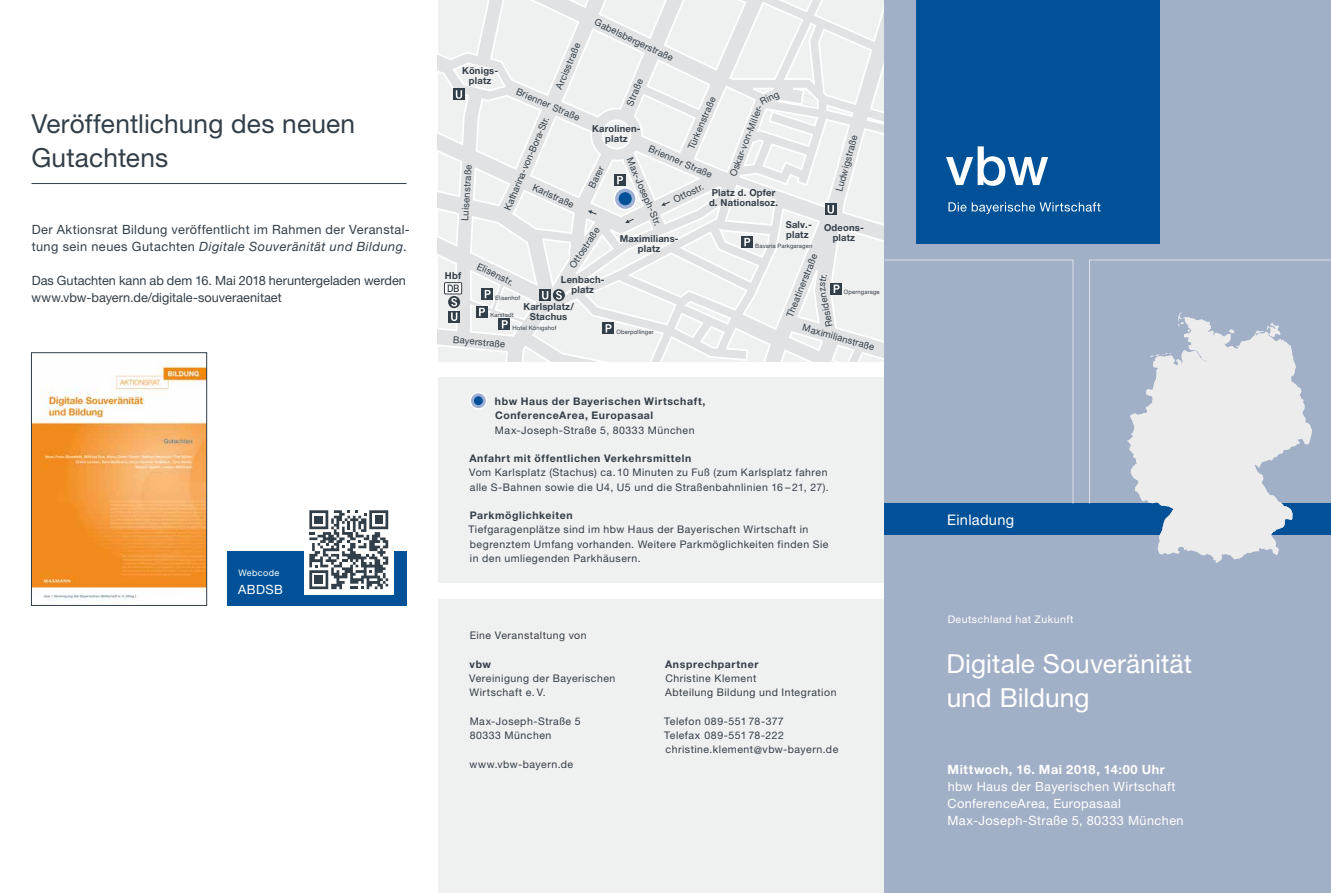
<style>
.page{position:relative;width:1331px;height:893px;background:#fff}
.page>*{position:absolute;margin:0;border:0;box-sizing:border-box;transform-origin:0 0}
.t1{font:26.25px/33.8px "Helvetica Neue LT Pro";letter-spacing:.005em;color:#323e48}
.t2{font:26.25px/33.8px "Helvetica Neue LT Pro";letter-spacing:.005em;color:#fff}
.t3{font:14.7px "Helvetica Neue LT Pro";letter-spacing:.02em;color:#fff}
.t4{font:12.75px/17px "Helvetica Neue LT Pro";letter-spacing:.005em;color:#323e48}
.t5{font:12.75px/17px "Helvetica Neue LT Pro";letter-spacing:.035em;color:#fff}
.t6{font:12.75px "Helvetica Neue LT Pro";letter-spacing:.025em;color:#323e48}
.t7{font:italic 12.75px "Helvetica Neue LTW1 G";letter-spacing:.04em;color:#323e48}
.t8{font:700 12.75px "Helvetica Neue LT Pro";letter-spacing:.04em;color:#fff}
.t9{font:10.5px/14.2px "Helvetica Neue LT Pro";letter-spacing:.045em;color:#323e48}
.t10{font:700 10.5px/14.2px "Helvetica Neue LT Pro";letter-spacing:.06em;color:#323e48}
.t11{font:10.5px "Helvetica Neue LT Pro";letter-spacing:.05em;color:#fff}
.t12{font:9.6px "Helvetica Neue LT Pro";color:#323e48}
.t13{font:700 9.6px/10.2px "Helvetica Neue LT Pro";letter-spacing:.02em;color:#323e48;text-align:center}
.t14{font:9px "Helvetica Neue LT Pro";letter-spacing:.045em;color:#fff}
.t15{font:6px "Helvetica Neue LT Pro";letter-spacing:.02em;color:#323e48}
.s1{font-family:"Helvetica Neue LT Pro";font-style:normal}
</style>
<div class="page">
<div style="left:438px;top:378px;width:446px;height:205px;background:#eff0f0"></div>
<div style="left:438px;top:599px;width:446px;height:294px;background:#eff0f0"></div>
<svg style="left:438px;top:0;width:446px;height:362px"></svg>
<svg style="left:539px;top:289px;width:12px;height:12px"></svg>
<svg style="left:542px;top:291px;width:6px;height:8px"></svg>
<svg style="left:553px;top:289px;width:12px;height:12px"></svg>
<svg style="left:556px;top:291px;width:6px;height:8px"></svg>
<svg style="left:825px;top:204px;width:11px;height:11px"></svg>
<svg style="left:828px;top:205px;width:6px;height:9px"></svg>
<svg style="left:448px;top:311px;width:12px;height:11px"></svg>
<svg style="left:451px;top:312px;width:6px;height:9px"></svg>
<svg style="left:448px;top:296px;width:12px;height:12px"></svg>
<svg style="left:451px;top:298px;width:6px;height:8px"></svg>
<svg style="left:453px;top:89px;width:11px;height:11px"></svg>
<svg style="left:456px;top:90px;width:6px;height:9px"></svg>
<svg style="left:444px;top:283px;width:18px;height:11px"></svg>
<div style="left:444px;top:282px;width:18px;height:12px;border:1px solid #323e48"></div>
<svg style="left:448px;top:285px;width:11px;height:7px"></svg>
<svg style="left:603px;top:322px;width:11px;height:12px"></svg>
<svg style="left:606px;top:324px;width:5px;height:8px"></svg>
<svg style="left:741px;top:236px;width:11px;height:12px"></svg>
<svg style="left:744px;top:238px;width:6px;height:8px"></svg>
<svg style="left:499px;top:318px;width:11px;height:12px"></svg>
<svg style="left:502px;top:320px;width:6px;height:9px"></svg>
<div style="left:476px;top:306px;width:11px;height:11px;background:#323e48"></div>
<svg style="left:479px;top:308px;width:6px;height:8px"></svg>
<svg style="left:831px;top:283px;width:11px;height:11px"></svg>
<svg style="left:834px;top:285px;width:5px;height:8px"></svg>
<div style="left:614px;top:174px;width:11px;height:12px;background:#323e48"></div>
<svg style="left:588px;top:210px;width:9px;height:5px"></svg>
<svg style="left:661px;top:201px;width:10px;height:5px"></svg>
<svg style="left:625px;top:218px;width:10px;height:5px"></svg>
<svg style="left:482px;top:288px;width:11px;height:12px"></svg>
<svg style="left:485px;top:290px;width:6px;height:8px"></svg>
<svg style="left:613px;top:176px;width:24px;height:34px"></svg>
<div style="left:619px;top:192px;width:13px;height:13px;background:#005197;border-radius:50%"></div>
<svg style="left:470px;top:393px;width:17px;height:16px"></svg>
<div style="left:469px;top:392px;width:18px;height:18px;border:2px solid #fff;border-radius:50%"></div>
<div style="left:474px;top:396px;width:9px;height:9px;background:#005197;border-radius:50%"></div>
<hr style="left:31px;top:183px;width:375px;height:1px;background:#323e48">
<img style="left:33px;top:364px;width:172px;height:237px">
<div style="left:31px;top:352px;width:176px;height:254px;border:1px solid #323e48"></div>
<div style="left:227px;top:551px;width:179px;height:55px;background:#005197"></div>
<div style="left:304px;top:505px;width:90px;height:89px;background:#fff"></div>
<svg style="left:309px;top:510px;width:79px;height:79px"></svg>
<div style="left:884px;top:0;width:447px;height:893px;background:#a2b0c7"></div>
<div style="left:916px;top:0;width:244px;height:244px;background:#005197"></div>
<svg style="left:946px;top:146px;width:102px;height:40px"></svg>
<svg style="left:948px;top:202px;width:152px;height:12px"></svg>
<div style="left:884px;top:504px;width:447px;height:31px;background:#005197"></div>
<svg style="left:1089px;top:260px;width:242px;height:244px"></svg>
<svg style="left:884px;top:260px;width:189px;height:244px"></svg>
<svg style="left:1127px;top:313px;width:185px;height:250px"></svg>
<h1 class="t1" style="left:31px;top:106px;width:325px">Veröffentlichung des neuen<br>Gutachtens</h1>
<p class="t6" style="left:32px;top:222px;width:380px">Der Aktionsrat Bildung veröffentlicht im Rahmen der Veranstal-</p>
<p class="t7" style="left:32px;top:239px;width:376px"><span class="s1">tung sein neues Gutachten</span> Digitale Souveränität und Bildung<span class="s1">.</span></p>
<p class="t4" style="left:31px;top:272px;width:376px">Das Gutachten kann ab dem 16. Mai 2018 heruntergeladen werden www.vbw-bayern.de/digitale-souveraenitaet</p>
<p class="t14" style="left:238px;top:567px;width:42px">Webcode</p>
<p class="t5" style="left:238px;top:581px;width:46px">ABDSB</p>
<p class="t12" style="left:598px;top:16px;width:88px;rotate:26deg">Gabelsbergerstraße</p>
<p class="t12" style="left:553px;top:86px;width:50px;rotate:-67deg">Arcisstraße</p>
<p class="t13" style="left:462px;top:65px;width:38px">Königs&shy;platz</p>
<p class="t12" style="left:624px;top:103px;width:30px;rotate:-67deg">Straße</p>
<p class="t12" style="left:519px;top:85px;width:70px;rotate:23deg">Brienner Straße</p>
<p class="t12" style="left:758px;top:97px;width:21px;rotate:-26deg">Ring</p>
<p class="t12" style="left:685px;top:146px;width:58px;rotate:-67deg">Türkenstraße</p>
<p class="t12" style="left:727px;top:174px;width:77px;rotate:-69deg">Oskar-von-Miller-</p>
<p class="t12" style="left:502px;top:207px;width:102px;rotate:-67deg">Katharina-von-Bora-Str.</p>
<p class="t13" style="left:592px;top:123px;width:50px">Karolinen&shy;platz</p>
<p class="t12" style="left:833px;top:190px;width:60px;rotate:-74deg">Ludwigstraße</p>
<p class="t12" style="left:651px;top:143px;width:70px;rotate:23deg">Brienner Straße</p>
<p class="t12" style="left:635px;top:155px;width:74px;rotate:67deg">Max-Joseph-Str.</p>
<p class="t12" style="left:459px;top:220px;width:58px;rotate:-86deg">Luisenstraße</p>
<p class="t12" style="left:586px;top:185px;width:25px;rotate:-64deg">Barer</p>
<p class="t12" style="left:536px;top:181px;width:46px;rotate:24deg">Karlstraße</p>
<p class="t12" style="left:671px;top:195px;width:34px;rotate:-26deg">Ottostr.</p>
<p class="t13" style="left:709px;top:187px;width:71px;text-align:left">Platz d. Opfer d. Nationalsoz.</p>
<p class="t13" style="left:786px;top:219px;width:28px;text-align:left">Salv.- platz</p>
<p class="t13" style="left:824px;top:222px;width:41px">Odeons&shy;platz</p>
<p class="t12" style="left:566px;top:264px;width:49px;rotate:-56deg">Ottostraße</p>
<p class="t13" style="left:620px;top:233px;width:61px">Maximilians&shy;platz</p>
<p class="t15" style="left:755px;top:242px;width:58px">Bavaria Parkgaragen</p>
<p class="t12" style="left:784px;top:314px;width:69px;rotate:-68deg">Theatinerstraße</p>
<p class="t12" style="left:480px;top:260px;width:41px;rotate:26deg">Elisenstr.</p>
<p class="t13" style="left:445px;top:271px;width:18px">Hbf</p>
<p class="t12" style="left:816px;top:285px;width:15px;rotate:-80deg">str.</p>
<p class="t13" style="left:561px;top:274px;width:45px">Lenbach&shy;platz</p>
<p class="t12" style="left:823px;top:328px;width:41px;rotate:-101deg">Residenz</p>
<p class="t15" style="left:844px;top:288px;width:37px">Operngarage</p>
<p class="t15" style="left:495px;top:294px;width:26px">Elisenhof</p>
<p class="t13" style="left:523px;top:301px;width:52px">Karlsplatz/<br>Stachus</p>
<p class="t15" style="left:490px;top:312px;width:25px">Karstadt</p>
<p class="t12" style="left:804px;top:321px;width:76px;rotate:16deg">Maximilianstraße</p>
<p class="t15" style="left:513px;top:324px;width:45px">Hotel Königshof</p>
<p class="t15" style="left:617px;top:328px;width:39px">Oberpollinger</p>
<p class="t12" style="left:453px;top:334px;width:54px;rotate:5deg">Bayerstraße</p>
<p class="t10" style="left:495px;top:394px;width:212px">hbw Haus der Bayerischen Wirtschaft,<br>ConferenceArea, Europasaal</p>
<p class="t9" style="left:495px;top:423px;width:201px">Max-Joseph-Straße 5, 80333 München</p>
<p class="t10" style="left:469px;top:451px;width:224px">Anfahrt mit öffentlichen Verkehrsmitteln</p>
<p class="t9" style="left:469px;top:465px;width:361px">Vom Karlsplatz (Stachus) ca. 10 Minuten zu Fuß (zum Karlsplatz fahren alle S-Bahnen sowie die U4, U5 und die Straßenbahnlinien 16– 21, 27).</p>
<p class="t10" style="left:470px;top:508px;width:104px">Parkmöglichkeiten</p>
<p class="t9" style="left:468px;top:522px;width:362px">Tiefgaragenplätze sind im hbw Haus der Bayerischen Wirtschaft in begrenztem Umfang vorhanden. Weitere Parkmöglichkeiten finden Sie in den umliegenden Parkhäusern.</p>
<p class="t12" style="left:558px;top:397px;width:84px;rotate:14deg">Herzogspitalstraße</p>
<p class="t12" style="left:565px;top:450px;width:55px;rotate:13deg">Brunnstraße</p>
<p class="t12" style="left:553px;top:404px;width:69px;rotate:79deg">Wilhelm-Straße</p>
<p class="t9" style="left:470px;top:628px;width:118px">Eine Veranstaltung von</p>
<p class="t10" style="left:470px;top:657px;width:23px">vbw</p>
<p class="t9" style="left:469px;top:671px;width:148px">Vereinigung der Bayerischen<br>Wirtschaft e. V.</p>
<p class="t9" style="left:470px;top:714px;width:113px">Max-Joseph-Straße 5<br>80333 München</p>
<p class="t9" style="left:469px;top:756px;width:105px">www.vbw-bayern.de</p>
<p class="t10" style="left:665px;top:657px;width:95px">Ansprechpartner</p>
<p class="t9" style="left:665px;top:671px;width:173px">Christine Klement<br>Abteilung Bildung und Integration</p>
<p class="t9" style="left:664px;top:714px;width:176px">Telefon 089-551 78-377<br>Telefax 089-551 78-222 christine.klement@vbw-bayern.de</p>
<h2 class="t3" style="left:947px;top:510px;width:68px">Einladung</h2>
<p class="t11" style="left:948px;top:612px;width:127px">Deutschland hat Zukunft</p>
<h1 class="t2" style="left:946px;top:646px;width:247px">Digitale Souveränität und Bildung</h1>
<p class="t8" style="left:948px;top:762px;width:219px">Mittwoch, 16. Mai 2018, 14:00 Uhr</p>
<p class="t5" style="left:947px;top:778px;width:238px">hbw Haus der Bayerischen Wirtschaft<br>ConferenceArea, Europasaal<br>Max-Joseph-Straße 5, 80333 München</p>
</div>
